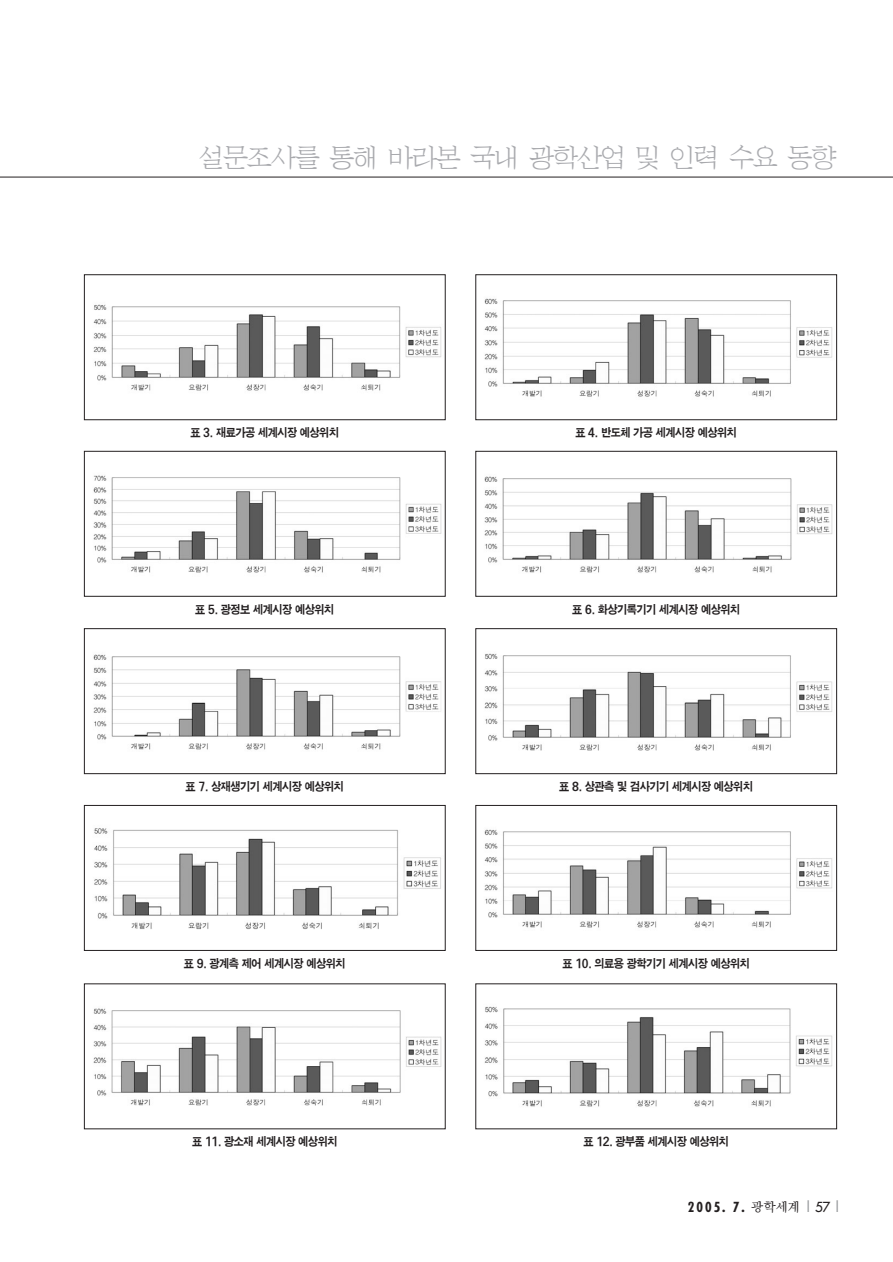
<style>
.page{position:relative;width:893px;height:1262px;background:#fff}
.page>*{position:absolute;margin:0;border:0;box-sizing:border-box;transform-origin:0 0}
.t1{font:33px "JC Nsm";letter-spacing:-.095em;color:#a8a9ad;scale:.8 1}
.t2{font:700 condensed 13.5px "Futura";color:#231f20}
.t3{font:12px "SM Ago K";letter-spacing:-.105em;color:#231f20;scale:.9 1}
.s1{font-family:"Sand Sw M";font-weight:400;font-stretch:normal}
.s2{font-weight:400;font-stretch:normal;color:#939598}
.s3{font-weight:400;font-stretch:normal}
</style>
<div class="page">
<img style="left:93px;top:1008px;width:349px;height:98px">
<img style="left:94px;top:828px;width:347px;height:102px">
<div style="left:84px;top:805px;width:361px;height:145px;border:1px solid #231f20"></div>
<img style="left:93px;top:654px;width:348px;height:96px">
<div style="left:84px;top:628px;width:361px;height:146px;border:1px solid #231f20"></div>
<img style="left:93px;top:475px;width:349px;height:98px">
<div style="left:84px;top:451px;width:361px;height:145px;border:1px solid #231f20"></div>
<img style="left:93px;top:304px;width:349px;height:87px">
<div style="left:84px;top:274px;width:361px;height:146px;border:1px solid #231f20"></div>
<img style="left:484px;top:1006px;width:349px;height:101px">
<img style="left:484px;top:829px;width:349px;height:99px">
<div style="left:475px;top:805px;width:362px;height:145px;border:1px solid #231f20"></div>
<img style="left:484px;top:653px;width:349px;height:98px">
<div style="left:475px;top:628px;width:362px;height:146px;border:1px solid #231f20"></div>
<img style="left:484px;top:476px;width:349px;height:97px">
<div style="left:475px;top:451px;width:362px;height:145px;border:1px solid #231f20"></div>
<img style="left:484px;top:298px;width:349px;height:99px">
<div style="left:475px;top:274px;width:362px;height:146px;border:1px solid #231f20"></div>
<hr style="left:0;top:177px;width:892px;height:1px;background:#231f20">
<h1 class="t1" style="left:198px;top:143px;width:800px">설문조사를 통해 바라본 국내 광학산업 및 인력 수요 동향</h1>
<p class="t3" style="left:190px;top:427px;width:167px">표 3. 재료가공 세계시장 예상위치</p>
<p class="t3" style="left:575px;top:427px;width:182px">표 4. 반도체 가공 세계시장 예상위치</p>
<p class="t3" style="left:195px;top:603px;width:157px">표 5. 광정보 세계시장 예상위치</p>
<p class="t3" style="left:572px;top:603px;width:189px">표 6. 화상기록기기 세계시장 예상위치</p>
<p class="t3" style="left:185px;top:781px;width:178px">표 7. 상재생기기 세계시장 예상위치</p>
<p class="t3" style="left:559px;top:781px;width:218px">표 8. 상관측 및 검사기기 세계시장 예상위치</p>
<p class="t3" style="left:184px;top:957px;width:182px">표 9. 광계측 제어 세계시장 예상위치</p>
<p class="t3" style="left:562px;top:957px;width:210px">표 10. 의료용 광학기기 세계시장 예상위치</p>
<p class="t3" style="left:192px;top:1136px;width:164px">표 11. 광소재 세계시장 예상위치</p>
<p class="t3" style="left:583px;top:1136px;width:164px">표 12. 광부품 세계시장 예상위치</p>
<p class="t2" style="left:688px;top:1200px;width:155px">2005. 7. <span class="s1">광학세계</span> <span class="s2">|</span> <span class="s3">57</span><span class="s2">|</span></p>
</div>
